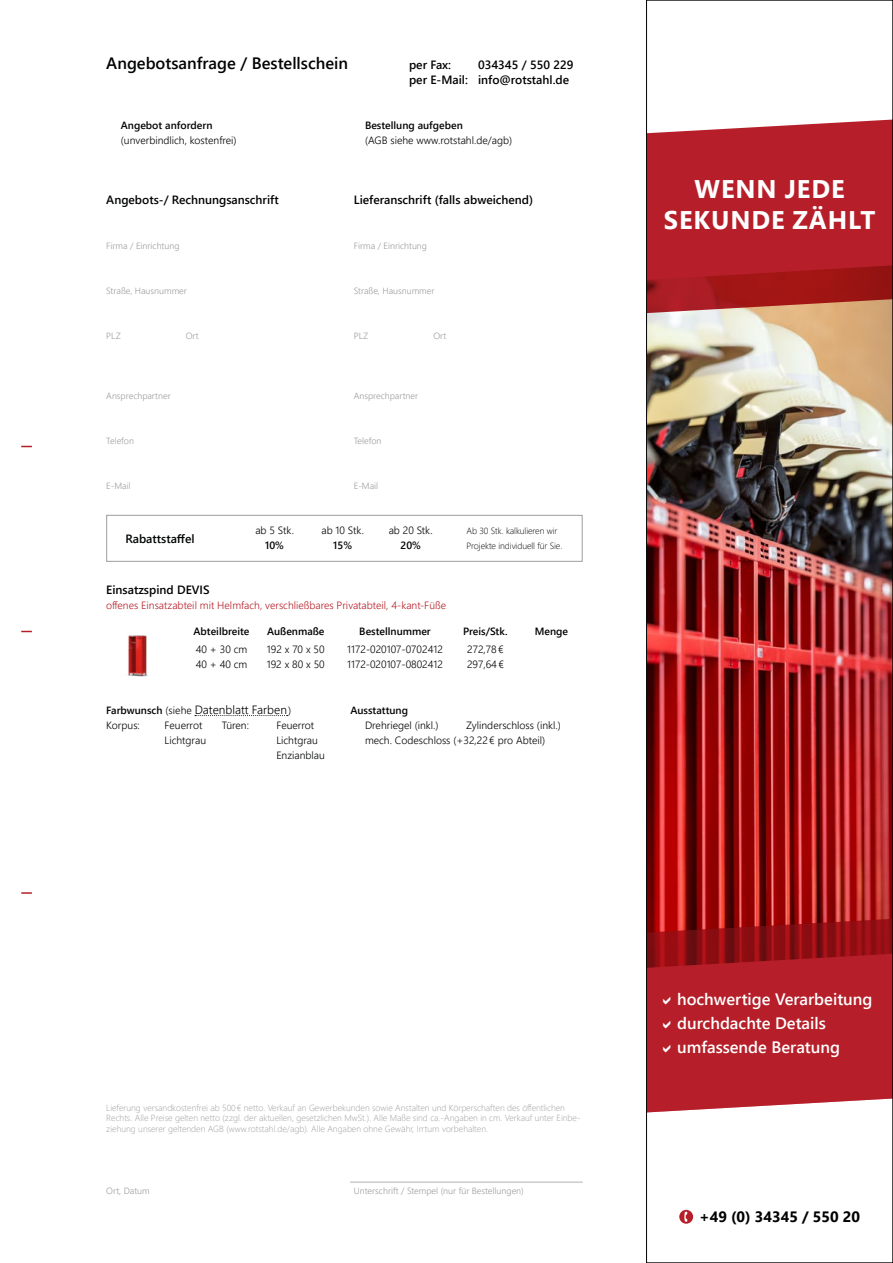
<style>
.page{position:relative;width:893px;height:1263px;background:#fff}
.page>*{position:absolute;margin:0;border:0;box-sizing:border-box;transform-origin:0 0}
.t1{font:700 25.5px/30.6px "Segoe UI";letter-spacing:.035em;color:#fff;text-align:center}
.t2{font:600 16.5px/24px "Segoe UI";color:#fff}
.t3{font:600 16.5px "Segoe UI";color:#010202}
.t4{font:700 15px "Segoe UI";color:#000}
.t5{font:600 12px/15px "Segoe UI";color:#010202}
.t6{font:300 12px "Segoe UI";color:#000}
.t7{font:300 10.5px/15px "Segoe UI";color:#010202}
.t8{font:300 10.5px "Segoe UI";color:#000}
.t9{font:300 10.5px "Segoe UI";color:#b61f29}
.t10{font:600 10.5px "Segoe UI";color:#000}
.t11{font:600 10.5px "Segoe UI";color:#010202}
.t12{font:300 9px "Segoe UI";color:#9d9d9c}
.t13{font:300 9px/15px "Segoe UI";letter-spacing:-.01em;color:#010202}
.t14{font:300 8.85px/10.6px "Segoe UI";color:#9d9d9c}
.s1{font-weight:600;font-size:10.5px;color:#010202}
.s2{font-size:10.5px;color:#010202}
</style>
<div class="page">
<img style="left:648px;top:314px;width:243px;height:570px">
<svg style="left:648px;top:119px;width:243px;height:195px;background:#b62c32"></svg>
<div style="left:679px;top:1210px;width:14px;height:14px;background:#b61f29;border-radius:50%"></div>
<svg style="left:684px;top:1212px;width:3px;height:10px"></svg>
<svg style="left:648px;top:884px;width:243px;height:229px;background:#af2329"></svg>
<svg style="left:21px;top:892px;width:11px;height:2px"></svg>
<div style="left:350px;top:1181px;width:233px;height:2px;border:1px solid #d0d0d0"></div>
<img style="left:128px;top:635px;width:20px;height:42px">
<div style="left:106px;top:515px;width:477px;height:47px;border:1px solid #9d9d9c"></div>
<svg style="left:195px;top:715px;width:93px;height:1px"></svg>
<svg style="left:663px;top:996px;width:7px;height:8px"></svg>
<svg style="left:663px;top:1020px;width:7px;height:8px"></svg>
<svg style="left:663px;top:1044px;width:7px;height:8px"></svg>
<h2 class="t3" style="left:106px;top:48px;width:243px">Angebotsanfrage / Bestellschein</h2>
<p class="t11" style="left:121px;top:115px;width:93px">Angebot anfordern</p>
<p class="t7" style="left:121px;top:132px;width:117px">(unverbindlich, kostenfrei)</p>
<h3 class="t5" style="left:409px;top:56px;width:166px;text-indent:69px">034345 / 550 229 per E-Mail: info@rotstahl.de</h3>
<h3 class="t5" style="left:409px;top:56px;width:44px">per Fax:</h3>
<p class="t11" style="left:365px;top:115px;width:99px">Bestellung aufgeben</p>
<p class="t7" style="left:365px;top:132px;width:149px">(AGB siehe www.rotstahl.de/agb)</p>
<h3 class="t5" style="left:106px;top:191px;width:174px">Angebots-/ Rechnungsanschrift</h3>
<h3 class="t5" style="left:354px;top:191px;width:181px">Lieferanschrift (falls abweichend)</h3>
<p class="t12" style="left:106px;top:237px;width:75px">Firma / Einrichtung</p>
<p class="t12" style="left:354px;top:237px;width:75px">Firma / Einrichtung</p>
<p class="t12" style="left:106px;top:282px;width:82px">Straße, Hausnummer</p>
<p class="t12" style="left:354px;top:282px;width:82px">Straße, Hausnummer</p>
<p class="t12" style="left:106px;top:327px;width:16px">PLZ</p>
<p class="t12" style="left:186px;top:327px;width:14px">Ort</p>
<p class="t12" style="left:354px;top:327px;width:16px">PLZ</p>
<p class="t12" style="left:433px;top:327px;width:14px">Ort</p>
<p class="t12" style="left:106px;top:387px;width:66px">Ansprechpartner</p>
<p class="t12" style="left:354px;top:387px;width:66px">Ansprechpartner</p>
<p class="t12" style="left:106px;top:432px;width:29px">Telefon</p>
<p class="t12" style="left:354px;top:432px;width:29px">Telefon</p>
<p class="t12" style="left:106px;top:477px;width:26px">E-Mail</p>
<p class="t12" style="left:354px;top:477px;width:26px">E-Mail</p>
<h3 class="t5" style="left:125px;top:530px;width:71px">Rabattstaffel</h3>
<p class="t8" style="left:255px;top:520px;width:40px">ab 5 Stk.</p>
<p class="t8" style="left:321px;top:520px;width:44px">ab 10 Stk.</p>
<p class="t8" style="left:389px;top:520px;width:46px">ab 20 Stk.</p>
<p class="t10" style="left:265px;top:535px;width:20px">10%</p>
<p class="t10" style="left:333px;top:535px;width:20px">15%</p>
<p class="t10" style="left:400px;top:535px;width:22px">20%</p>
<h3 class="t5" style="left:106px;top:581px;width:105px">Einsatzspind DEVIS</h3>
<p class="t9" style="left:106px;top:595px;width:341px">offenes Einsatzabteil mit Helmfach, verschließbares Privatabteil, 4-kant-Füße</p>
<p class="t13" style="left:466px;top:522px;width:97px">Ab 30 Stk. kalkulieren wir<br>Projekte individuell für Sie.</p>
<p class="t10" style="left:194px;top:621px;width:57px">Abteilbreite</p>
<p class="t10" style="left:267px;top:621px;width:59px">Außenmaße</p>
<p class="t10" style="left:359px;top:621px;width:73px">Bestellnummer</p>
<p class="t10" style="left:463px;top:621px;width:46px">Preis/Stk.</p>
<p class="t10" style="left:535px;top:621px;width:35px">Menge</p>
<p class="t8" style="left:196px;top:640px;width:53px">40 + 30 cm</p>
<p class="t8" style="left:267px;top:640px;width:59px">192 x 70 x 50</p>
<p class="t8" style="left:347px;top:640px;width:97px">1172-020107-0702412</p>
<p class="t8" style="left:467px;top:640px;width:38px">272,78€</p>
<p class="t8" style="left:196px;top:655px;width:53px">40 + 40 cm</p>
<p class="t8" style="left:267px;top:655px;width:59px">192 x 80 x 50</p>
<p class="t8" style="left:347px;top:655px;width:97px">1172-020107-0802412</p>
<p class="t8" style="left:467px;top:655px;width:38px">297,64€</p>
<h3 class="t6" style="left:106px;top:698px;width:187px"><span class="s1">Farbwunsch</span> <span class="s2">(siehe</span> Datenblatt Farben<span class="s2">)</span></h3>
<p class="t7" style="left:106px;top:717px;width:35px">Korpus:</p>
<p class="t7" style="left:164px;top:717px;width:39px">Feuerrot</p>
<p class="t7" style="left:222px;top:717px;width:29px">Türen:</p>
<p class="t7" style="left:276px;top:717px;width:39px">Feuerrot</p>
<p class="t7" style="left:164px;top:732px;width:43px">Lichtgrau</p>
<p class="t7" style="left:276px;top:732px;width:50px">Lichtgrau<br>Enzianblau</p>
<p class="t11" style="left:350px;top:700px;width:59px">Ausstattung</p>
<p class="t7" style="left:365px;top:717px;width:75px">Drehriegel (inkl.)</p>
<p class="t7" style="left:365px;top:717px;width:197px;text-indent:101px">Zylinderschloss (inkl.) mech. Codeschloss (+32,22€ pro Abteil)</p>
<h1 class="t1" style="left:664px;top:172px;width:213px">WENN JEDE<br>SEKUNDE ZÄHLT</h1>
<p class="t14" style="left:106px;top:1101px;width:476px">Lieferung versandkostenfrei ab 500€ netto. Verkauf an Gewerbekunden sowie Anstalten und Körperschaften des öffentlichen<br>Rechts. Alle Preise gelten netto (zzgl. der aktuellen, gesetzlichen MwSt.). Alle Maße sind ca.-Angaben in cm. Verkauf unter Einbe&shy;ziehung unserer geltenden AGB (www.rotstahl.de/agb). Alle Angaben ohne Gewähr, Irrtum vorbehalten.</p>
<p class="t12" style="left:106px;top:1182px;width:45px">Ort, Datum</p>
<p class="t12" style="left:354px;top:1182px;width:172px">Unterschrift / Stempel (nur für Bestellungen)</p>
<h2 class="t2" style="left:677px;top:986px;width:197px">hochwertige Verarbeitung durchdachte Details umfassende Beratung</h2>
<h3 class="t4" style="left:699px;top:1202px;width:162px">+49 (0) 34345 / 550 20</h3>
</div>
